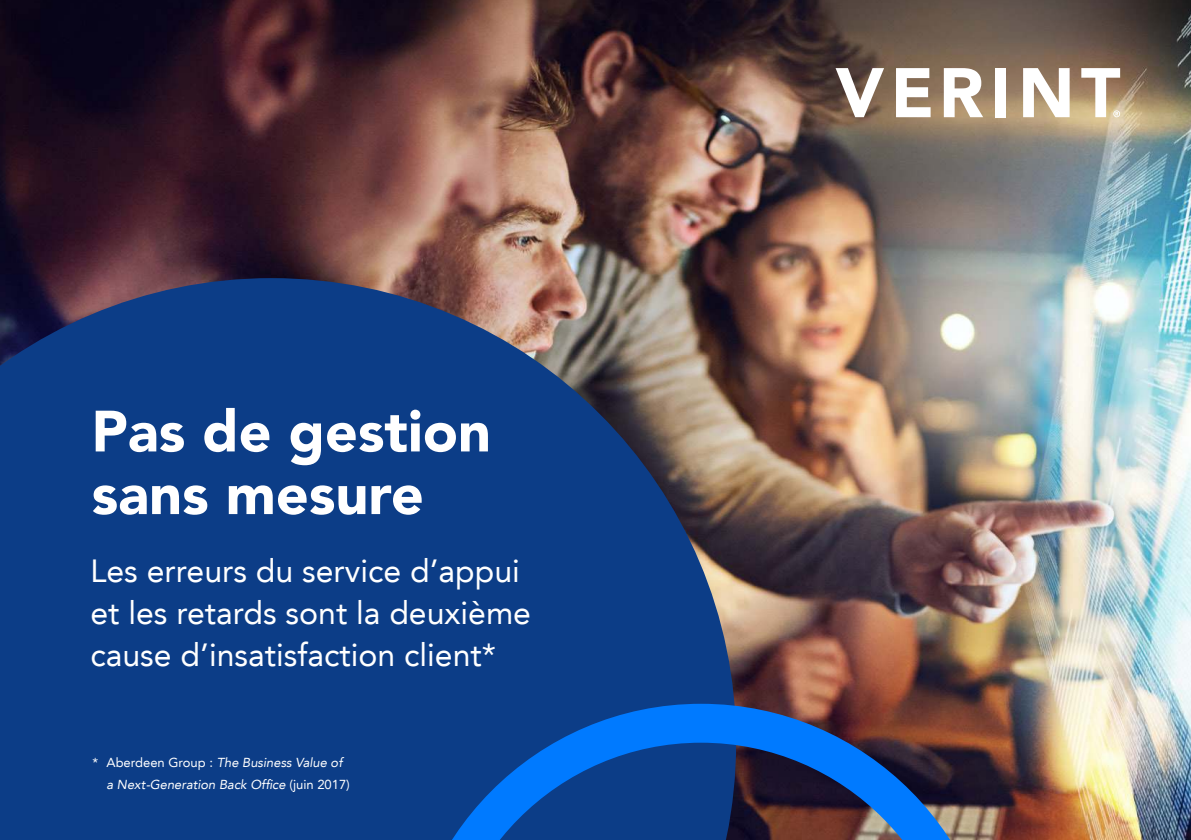
<style>
.page{position:relative;width:1191px;height:840px;background:#fff}
.page>*{position:absolute;margin:0;border:0;box-sizing:border-box;transform-origin:0 0}
.t1{font:900 57.6px/62.6px "Avenir LT";color:#fff}
.t2{font:32px/41.8px "Avenir LT";color:#fff}
.t3{font:italic 13px/22.8px "Avenir LT";color:#fff}
.s1{font-style:normal}
</style>
<div class="page">
<img style="left:0;top:0;width:1191px;height:839px">
<svg style="left:0;top:278px;width:736px;height:561px;background:#1c4381"></svg>
<svg style="left:835px;top:68px;width:49px;height:49px"></svg>
<svg style="left:896px;top:68px;width:34px;height:49px"></svg>
<svg style="left:943px;top:68px;width:40px;height:49px"></svg>
<div style="left:995px;top:68px;width:11px;height:49px;background:#fff"></div>
<svg style="left:1023px;top:68px;width:46px;height:49px"></svg>
<svg style="left:1081px;top:68px;width:39px;height:49px"></svg>
<svg style="left:404px;top:703px;width:594px;height:136px;background:#204889"></svg>
<h1 class="t1" style="left:92px;top:405px;width:401px">Pas de gestion sans mesure</h1>
<p class="t2" style="left:90px;top:552px;width:442px">Les erreurs du service d’appui et les retards sont la deuxième cause d’insatisfaction client*</p>
<p class="t3" style="left:107px;top:750px;width:245px;text-indent:-14px"><span class="s1">* Aberdeen Group :</span> The Business Value of a Next-Generation Back Office <span class="s1">(juin 2017)</span></p>
</div>
